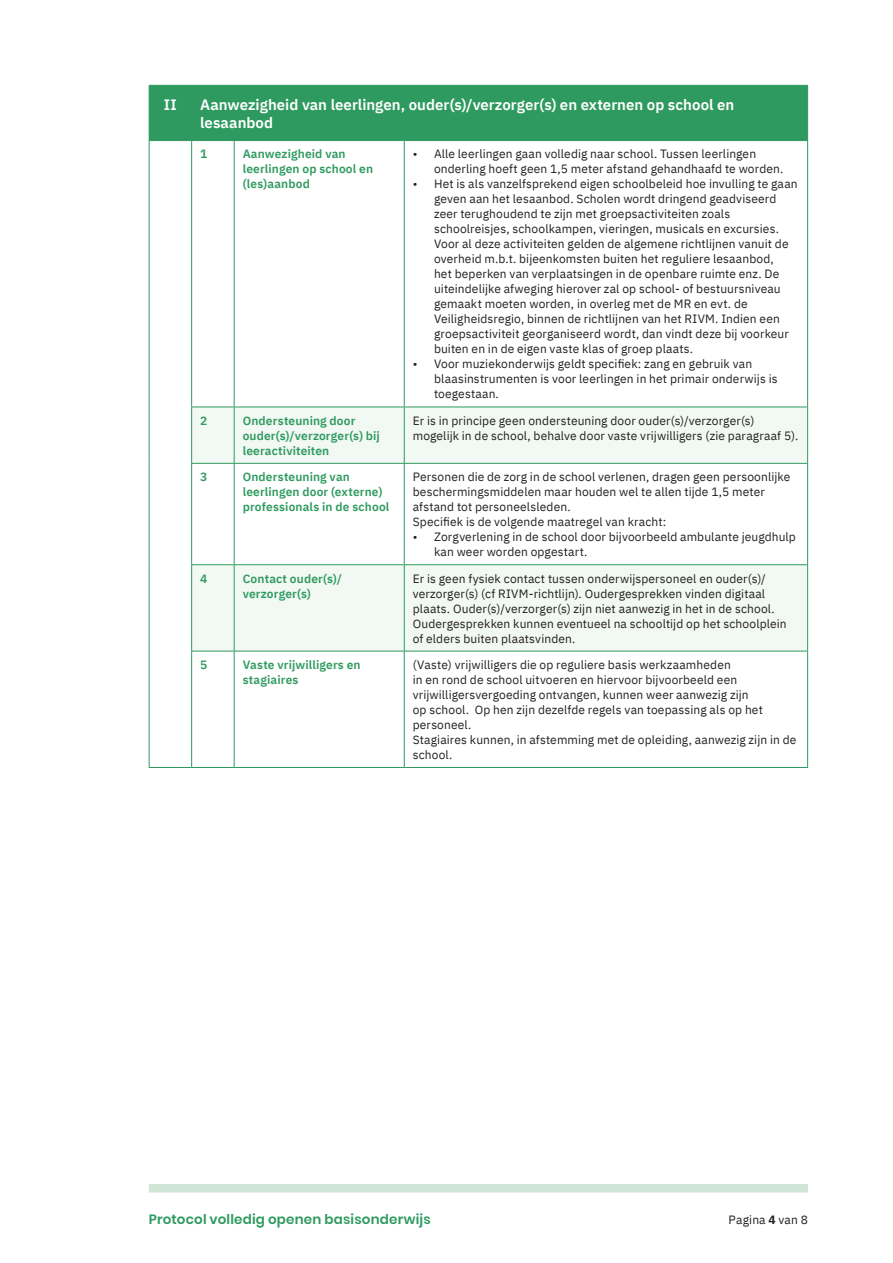
<style>
.page{position:relative;width:893px;height:1263px;background:#fff}
.page>*{position:absolute;margin:0;border:0;box-sizing:border-box;transform-origin:0 0}
.tabel_titel{font:600 15px/18px "IBM Plex Sans";color:#fff}
.tabel_nummer{font:600 15px "IBM Plex Sans";color:#fff}
.t1{font:600 13.5px "Poppins";letter-spacing:.015em;color:#2f9a5f}
.tabel{font:12px/15px "IBM Plex Sans";letter-spacing:.01em;color:#231f20}
.tabel_kopje{font:600 12px/15px "IBM Plex Sans";letter-spacing:.01em;color:#2f9a5f}
.s1{font-weight:700}
</style>
<div class="page">
<div style="left:149px;top:1184px;width:659px;height:8px;background:#d1e5d6"></div>
<div style="left:150px;top:86px;width:657px;height:54px;background:#2f9a5f"></div>
<svg style="left:192px;top:408px;width:615px;height:243px;fill:#f2f8f3"></svg>
<hr style="left:149px;top:85px;width:43px;height:1px;background:#2f9a5f">
<hr style="left:149px;top:86px;width:1px;height:54px;background:#2f9a5f">
<hr style="left:192px;top:85px;width:42px;height:1px;background:#2f9a5f">
<hr style="left:191px;top:86px;width:1px;height:54px;background:#2f9a5f">
<hr style="left:234px;top:85px;width:170px;height:1px;background:#2f9a5f">
<hr style="left:404px;top:85px;width:404px;height:1px;background:#2f9a5f">
<hr style="left:807px;top:86px;width:1px;height:54px;background:#2f9a5f">
<hr style="left:149px;top:140px;width:43px;height:1px;background:#2f9a5f">
<hr style="left:149px;top:141px;width:1px;height:266px;background:#2f9a5f">
<hr style="left:149px;top:407px;width:1px;height:56px;background:#2f9a5f">
<hr style="left:149px;top:463px;width:1px;height:102px;background:#2f9a5f">
<hr style="left:149px;top:565px;width:1px;height:86px;background:#2f9a5f">
<hr style="left:149px;top:651px;width:1px;height:116px;background:#2f9a5f">
<hr style="left:149px;top:767px;width:43px;height:1px;background:#2f9a5f">
<hr style="left:192px;top:140px;width:42px;height:1px;background:#2f9a5f">
<hr style="left:191px;top:141px;width:1px;height:266px;background:#2f9a5f">
<hr style="left:234px;top:140px;width:170px;height:1px;background:#2f9a5f">
<hr style="left:234px;top:141px;width:1px;height:266px;background:#2f9a5f">
<hr style="left:404px;top:140px;width:404px;height:1px;background:#2f9a5f">
<hr style="left:404px;top:141px;width:1px;height:266px;background:#2f9a5f">
<hr style="left:807px;top:141px;width:1px;height:266px;background:#2f9a5f">
<hr style="left:191px;top:407px;width:43px;height:1px;background:#2f9a5f">
<hr style="left:191px;top:407px;width:1px;height:56px;background:#2f9a5f">
<hr style="left:234px;top:407px;width:170px;height:1px;background:#2f9a5f">
<hr style="left:234px;top:407px;width:1px;height:56px;background:#2f9a5f">
<hr style="left:404px;top:407px;width:404px;height:1px;background:#2f9a5f">
<hr style="left:404px;top:407px;width:1px;height:56px;background:#2f9a5f">
<hr style="left:807px;top:407px;width:1px;height:56px;background:#2f9a5f">
<hr style="left:191px;top:463px;width:43px;height:1px;background:#2f9a5f">
<hr style="left:191px;top:464px;width:1px;height:100px;background:#2f9a5f">
<hr style="left:234px;top:463px;width:170px;height:1px;background:#2f9a5f">
<hr style="left:234px;top:464px;width:1px;height:100px;background:#2f9a5f">
<hr style="left:404px;top:463px;width:404px;height:1px;background:#2f9a5f">
<hr style="left:404px;top:464px;width:1px;height:100px;background:#2f9a5f">
<hr style="left:807px;top:464px;width:1px;height:100px;background:#2f9a5f">
<hr style="left:191px;top:564px;width:43px;height:1px;background:#2f9a5f">
<hr style="left:191px;top:565px;width:1px;height:86px;background:#2f9a5f">
<hr style="left:234px;top:564px;width:170px;height:1px;background:#2f9a5f">
<hr style="left:234px;top:565px;width:1px;height:86px;background:#2f9a5f">
<hr style="left:404px;top:564px;width:404px;height:1px;background:#2f9a5f">
<hr style="left:404px;top:565px;width:1px;height:86px;background:#2f9a5f">
<hr style="left:807px;top:565px;width:1px;height:86px;background:#2f9a5f">
<hr style="left:191px;top:651px;width:43px;height:1px;background:#2f9a5f">
<hr style="left:191px;top:651px;width:1px;height:116px;background:#2f9a5f">
<hr style="left:234px;top:651px;width:170px;height:1px;background:#2f9a5f">
<hr style="left:234px;top:651px;width:1px;height:116px;background:#2f9a5f">
<hr style="left:404px;top:651px;width:404px;height:1px;background:#2f9a5f">
<hr style="left:404px;top:651px;width:1px;height:116px;background:#2f9a5f">
<hr style="left:807px;top:651px;width:1px;height:116px;background:#2f9a5f">
<hr style="left:192px;top:767px;width:42px;height:1px;background:#2f9a5f">
<hr style="left:234px;top:767px;width:170px;height:1px;background:#2f9a5f">
<hr style="left:404px;top:767px;width:404px;height:1px;background:#2f9a5f">
<p class="tabel_nummer" style="left:164px;top:93px;width:14px">II</p>
<p class="tabel_titel" style="left:200px;top:94px;width:536px">Aanwezigheid van leerlingen, ouder(s)/verzorger(s) en externen op school en lesaanbod</p>
<p class="tabel_kopje" style="left:200px;top:146px;width:9px">1</p>
<p class="tabel_kopje" style="left:243px;top:146px;width:132px">Aanwezigheid van leerlingen op school en (les)aanbod</p>
<p class="tabel" style="left:434px;top:146px;width:351px;text-indent:-21px">• Alle leerlingen gaan volledig naar school. Tussen leerlingen onderling hoeft geen 1,5 meter afstand gehandhaafd te worden.</p>
<p class="tabel" style="left:434px;top:176px;width:365px;text-indent:-21px">• Het is als vanzelfsprekend eigen schoolbeleid hoe invulling te gaan geven aan het lesaanbod. Scholen wordt dringend geadviseerd zeer terughoudend te zijn met groepsactiviteiten zoals schoolreisjes, schoolkampen, vieringen, musicals en excursies.<br>Voor al deze activiteiten gelden de algemene richtlijnen vanuit de overheid m.b.t. bijeenkomsten buiten het reguliere lesaanbod,<br>het beperken van verplaatsingen in de openbare ruimte enz. De uiteindelijke afweging hierover zal op school- of bestuursniveau gemaakt moeten worden, in overleg met de MR en evt. de Veiligheidsregio, binnen de richtlijnen van het RIVM. Indien een groepsactiviteit georganiseerd wordt, dan vindt deze bij voorkeur buiten en in de eigen vaste klas of groep plaats.</p>
<p class="tabel" style="left:434px;top:356px;width:345px;text-indent:-21px">• Voor muziekonderwijs geldt specifiek: zang en gebruik van blaasinstrumenten is voor leerlingen in het primair onderwijs is toegestaan.</p>
<p class="tabel_kopje" style="left:200px;top:412px;width:9px">2</p>
<p class="tabel_kopje" style="left:243px;top:412px;width:139px">Ondersteuning door ouder(s)/verzorger(s) bij leeractiviteiten</p>
<p class="tabel" style="left:413px;top:412px;width:387px">Er is in principe geen ondersteuning door ouder(s)/verzorger(s) mogelijk in de school, behalve door vaste vrijwilligers (zie paragraaf 5).</p>
<p class="tabel_kopje" style="left:200px;top:468px;width:9px">3</p>
<p class="tabel_kopje" style="left:243px;top:468px;width:148px">Ondersteuning van leerlingen door (externe) professionals in de school</p>
<p class="tabel" style="left:413px;top:468px;width:379px">Personen die de zorg in de school verlenen, dragen geen persoonlijke beschermingsmiddelen maar houden wel te allen tijde 1,5 meter afstand tot personeelsleden.</p>
<p class="tabel" style="left:413px;top:513px;width:255px">Specifiek is de volgende maatregel van kracht:</p>
<p class="tabel" style="left:434px;top:528px;width:363px;text-indent:-21px">• Zorgverlening in de school door bijvoorbeeld ambulante jeugdhulp kan weer worden opgestart.</p>
<p class="tabel_kopje" style="left:200px;top:570px;width:9px">4</p>
<p class="tabel_kopje" style="left:243px;top:570px;width:101px">Contact ouder(s)/ verzorger(s)</p>
<p class="tabel" style="left:413px;top:570px;width:375px">Er is geen fysiek contact tussen onderwijspersoneel en ouder(s)/ verzorger(s) (cf RIVM-richtlijn). Oudergesprekken vinden digitaal plaats. Ouder(s)/verzorger(s) zijn niet aanwezig in het in de school.<br>Oudergesprekken kunnen eventueel na schooltijd op het schoolplein of elders buiten plaatsvinden.</p>
<p class="tabel_kopje" style="left:200px;top:656px;width:9px">5</p>
<p class="tabel_kopje" style="left:243px;top:656px;width:119px">Vaste vrijwilligers en stagiaires</p>
<p class="tabel" style="left:413px;top:656px;width:352px">(Vaste) vrijwilligers die op reguliere basis werkzaamheden<br>in en rond de school uitvoeren en hiervoor bijvoorbeeld een vrijwilligersvergoeding ontvangen, kunnen weer aanwezig zijn op school. Op hen zijn dezelfde regels van toepassing als op het personeel.</p>
<p class="tabel" style="left:413px;top:731px;width:385px">Stagiaires kunnen, in afstemming met de opleiding, aanwezig zijn in de school.</p>
<p class="t1" style="left:149px;top:1211px;width:283px">Protocol volledig openen basisonderwijs</p>
<p class="tabel" style="left:729px;top:1211px;width:81px">Pagina <span class="s1">4</span> van 8</p>
</div>
